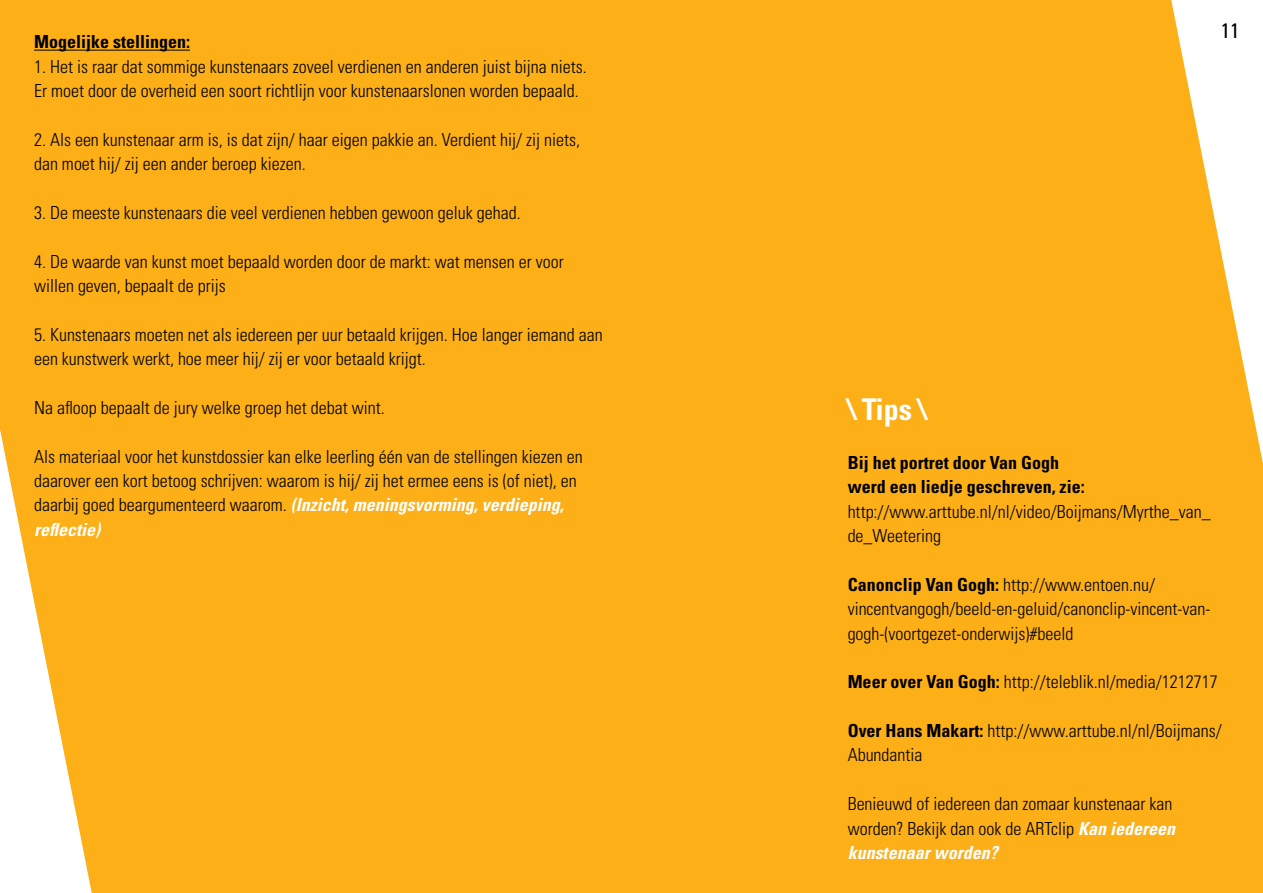
<style>
.page{position:relative;width:1263px;height:893px;background:#fcaf17}
.page>*{position:absolute;margin:0;border:0;box-sizing:border-box;transform-origin:0 0}
.t1{font:700 condensed 30px "Univers";color:#fff}
.t2{font:condensed 21px "Univers";color:#000}
.t3{font:300 condensed 18px/24.3px "Univers";color:#000}
.t4{font:700 condensed 18px/24.3px "Univers";color:#000}
.s1{font-weight:700;font-style:italic;color:#fff}
.s2{font-weight:700}
</style>
<div class="page">
<svg style="left:1171px;top:0;width:92px;height:462px"></svg>
<svg style="left:0;top:431px;width:92px;height:462px"></svg>
<hr style="left:34px;top:50px;width:156px;height:1px;background:#000">
<p class="t4" style="left:34px;top:30px;width:158px">Mogelijke stellingen:</p>
<p class="t3" style="left:34px;top:54px;width:554px">1. Het is raar dat sommige kunstenaars zoveel verdienen en anderen juist bijna niets.<br>Er moet door de overheid een soort richtlijn voor kunstenaarslonen worden bepaald.</p>
<p class="t3" style="left:34px;top:127px;width:547px">2. Als een kunstenaar arm is, is dat zijn/ haar eigen pakkie an. Verdient hij/ zij niets, dan moet hij/ zij een ander beroep kiezen.</p>
<p class="t3" style="left:34px;top:200px;width:488px">3. De meeste kunstenaars die veel verdienen hebben gewoon geluk gehad.</p>
<p class="t3" style="left:34px;top:249px;width:531px">4. De waarde van kunst moet bepaald worden door de markt: wat mensen er voor willen geven, bepaalt de prijs</p>
<p class="t3" style="left:34px;top:322px;width:570px">5. Kunstenaars moeten net als iedereen per uur betaald krijgen. Hoe langer iemand aan een kunstwerk werkt, hoe meer hij/ zij er voor betaald krijgt.</p>
<p class="t3" style="left:34px;top:395px;width:352px">Na afloop bepaalt de jury welke groep het debat wint.</p>
<p class="t3" style="left:34px;top:444px;width:550px">Als materiaal voor het kunstdossier kan elke leerling één van de stellingen kiezen en daarover een kort betoog schrijven: waarom is hij/ zij het ermee eens is (of niet), en daarbij goed beargumenteerd waarom. <span class="s1">(Inzicht, meningsvorming, verdieping, reflectie)</span></p>
<p class="t2" style="left:1221px;top:17px;width:20px">11</p>
<h1 class="t1" style="left:848px;top:391px;width:80px">\ Tips \</h1>
<p class="t4" style="left:848px;top:450px;width:238px">Bij het portret door Van Gogh werd een liedje geschreven, zie:</p>
<p class="t3" style="left:848px;top:499px;width:364px">http://www.arttube.nl/nl/video/Boijmans/Myrthe_van_ de_Weetering</p>
<p class="t3" style="left:848px;top:572px;width:364px"><span class="s2">Canonclip Van Gogh:</span> http://www.entoen.nu/ vincentvangogh/beeld-en-geluid/canonclip-vincent-van&shy;gogh-(voortgezet-onderwijs)#beeld</p>
<p class="t3" style="left:848px;top:670px;width:372px"><span class="s2">Meer over Van Gogh:</span> http://teleblik.nl/media/1212717</p>
<p class="t3" style="left:848px;top:719px;width:375px"><span class="s2">Over Hans Makart:</span> http://www.arttube.nl/nl/Boijmans/<br>Abundantia</p>
<p class="t3" style="left:848px;top:792px;width:329px">Benieuwd of iedereen dan zomaar kunstenaar kan worden? Bekijk dan ook de ARTclip <span class="s1">Kan iedereen kunstenaar worden?</span></p>
</div>
